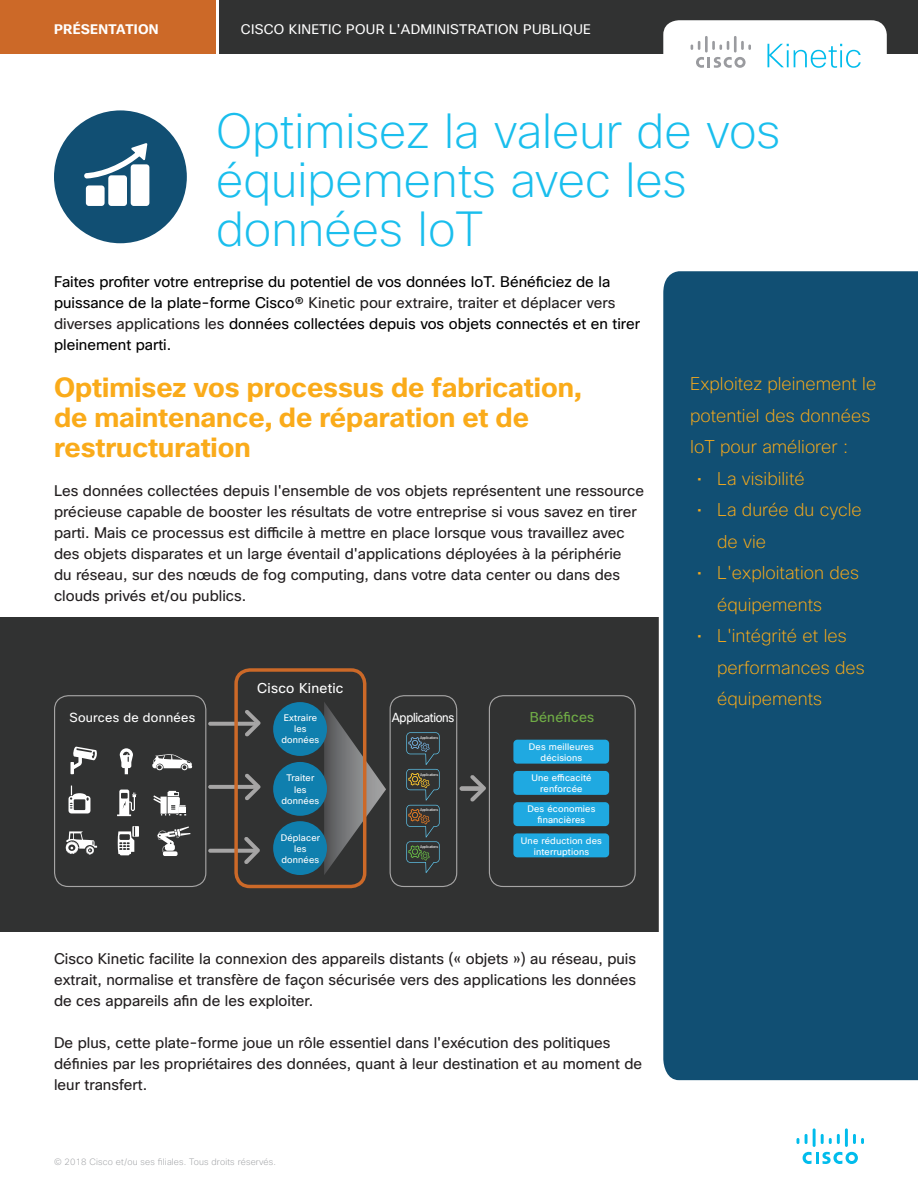
<style>
.page{position:relative;width:918px;height:1188px;background:#fff}
.page>*{position:absolute;margin:0;border:0;box-sizing:border-box;transform-origin:0 0}
.t1{font:200 48px/48.8px "Cisco Sans";color:#1abeed}
.Main_Content{font:700 27px/30px "Cisco Sans";color:#faab1a}
.Main_Content-2{font:200 18px/31.5px "Cisco Sans";color:#f7aa1b}
.Main_Content-3{font:15px/21px "Cisco Sans";color:#231f20}
.Main_Content-4{font:15px/21px "Cisco Sans";color:#000}
.Image_Caption_-_Insi{font:13.8px "Cisco Sans";letter-spacing:.015em;color:#fff}
.Image_Caption_-_Insi-2{font:13.8px "Cisco Sans";letter-spacing:.015em;color:#70ad46}
.Image_Caption_-_Insi-3{font:13.5px "Cisco Sans TT";letter-spacing:.025em;color:#fff}
.Image_Caption_-_Insi-4{font:700 13.5px "Cisco Sans TT";letter-spacing:.025em;color:#fff}
.Image_Caption_-_Insi-5{font:12.75px "Cisco Sans";letter-spacing:.01em;color:#fff}
.Image_Caption_-_Insi-6{font:12.75px "Cisco Sans";letter-spacing:-.025em;color:#fff;scale:.9 1}
.Image_Caption_-_Insi-7{font:9.3px/11.1px "Cisco Sans";letter-spacing:.015em;color:#fff;text-align:center}
.Image_Caption_-_Insi-8{font:200 9px "Cisco Sans";letter-spacing:.015em;color:#9d9fa2}
.Image_Caption_-_Insi-9{font:3.75px "Cisco Sans";letter-spacing:-.025em;color:#fff;scale:.88 1}
.s1{color:#231f20}
</style>
<div class="page">
<div style="left:54px;top:110px;width:133px;height:133px;background:#114f73;border-radius:50%"></div>
<div style="left:86px;top:185px;width:19px;height:21px;background:#fff;border-radius:3px"></div>
<div style="left:108px;top:175px;width:19px;height:31px;background:#fff;border-radius:3px"></div>
<div style="left:131px;top:164px;width:18px;height:42px;background:#fff;border-radius:3px"></div>
<svg style="left:84px;top:143px;width:63px;height:36px"></svg>
<svg style="left:803px;top:1152px;width:55px;height:12px"></svg>
<svg style="left:797px;top:1138px;width:2px;height:6px"></svg>
<svg style="left:805px;top:1134px;width:3px;height:10px"></svg>
<hr style="left:813px;top:1128px;width:3px;height:19px;background:#01bcec">
<svg style="left:821px;top:1134px;width:19px;height:10px"></svg>
<hr style="left:845px;top:1128px;width:3px;height:19px;background:#01bcec">
<svg style="left:853px;top:1134px;width:11px;height:10px"></svg>
<div style="left:0;top:617px;width:918px;height:315px;background:#313232"></div>
<div style="left:163px;top:851px;width:15px;height:5px;background:#fff;border-radius:2px"></div>
<svg style="left:157px;top:826px;width:33px;height:27px"></svg>
<svg style="left:71px;top:746px;width:26px;height:28px"></svg>
<svg style="left:152px;top:754px;width:40px;height:16px"></svg>
<svg style="left:66px;top:831px;width:31px;height:24px"></svg>
<svg style="left:153px;top:791px;width:33px;height:24px"></svg>
<svg style="left:69px;top:786px;width:21px;height:27px"></svg>
<svg style="left:117px;top:790px;width:19px;height:26px"></svg>
<svg style="left:120px;top:748px;width:13px;height:26px"></svg>
<svg style="left:118px;top:826px;width:21px;height:29px"></svg>
<svg style="left:406px;top:732px;width:34px;height:141px"></svg>
<svg style="left:470px;top:775px;width:16px;height:27px"></svg>
<div style="left:460px;top:786px;width:21px;height:5px;background:#a6a5a5;border-radius:2px"></div>
<div style="left:513px;top:740px;width:96px;height:24px;background:#1fa9e1;border-radius:4px"></div>
<div style="left:513px;top:771px;width:96px;height:24px;background:#1fa9e1;border-radius:4px"></div>
<div style="left:513px;top:802px;width:96px;height:24px;background:#1fa9e1;border-radius:4px"></div>
<div style="left:513px;top:833px;width:96px;height:24px;background:#1fa9e1;border-radius:4px"></div>
<div style="left:54px;top:695px;width:152px;height:192px;border:1px solid #a6a5a5;border-radius:14px"></div>
<div style="left:489px;top:695px;width:147px;height:192px;border:1px solid #a6a5a5;border-radius:14px"></div>
<div style="left:390px;top:695px;width:67px;height:192px;border:1px solid #a6a5a5;border-radius:14px"></div>
<svg style="left:245px;top:710px;width:16px;height:26px"></svg>
<svg style="left:208px;top:722px;width:48px;height:4px"></svg>
<svg style="left:245px;top:774px;width:16px;height:26px"></svg>
<svg style="left:208px;top:785px;width:48px;height:4px"></svg>
<svg style="left:244px;top:837px;width:16px;height:27px"></svg>
<svg style="left:208px;top:849px;width:48px;height:4px"></svg>
<svg style="left:324px;top:702px;width:62px;height:173px"></svg>
<div style="left:273px;top:702px;width:54px;height:54px;background:#0f7fae;border-radius:50%"></div>
<div style="left:273px;top:762px;width:54px;height:54px;background:#0f7fae;border-radius:50%"></div>
<div style="left:273px;top:821px;width:54px;height:54px;background:#0f7fae;border-radius:50%"></div>
<div style="left:234px;top:668px;width:132px;height:220px;border:3px solid #cc6928;border-radius:14px"></div>
<svg style="left:658px;top:271px;width:260px;height:810px;background:#346582"></svg>
<div style="left:0;top:0;width:216px;height:54px;background:#cc6928"></div>
<div style="left:220px;top:0;width:698px;height:54px;background:#313232"></div>
<div style="left:663px;top:20px;width:224px;height:69px;background:#fff;border-radius:15px"></div>
<svg style="left:696px;top:57px;width:50px;height:11px"></svg>
<svg style="left:691px;top:41px;width:9px;height:9px"></svg>
<hr style="left:705px;top:36px;width:3px;height:17px;background:#9a9b9f">
<svg style="left:712px;top:41px;width:17px;height:9px"></svg>
<hr style="left:734px;top:36px;width:3px;height:17px;background:#9a9b9f">
<svg style="left:741px;top:41px;width:10px;height:9px"></svg>
<svg style="left:768px;top:44px;width:93px;height:24px"></svg>
<p class="Image_Caption_-_Insi-4" style="left:54px;top:21px;width:106px">PRÉSENTATION</p>
<p class="Image_Caption_-_Insi-3" style="left:241px;top:20px;width:352px">CISCO KINETIC POUR L'ADMINISTRATION PUBLIQUE</p>
<p class="t1" style="left:216px;top:107px;width:566px">Optimisez la valeur de vos équipements avec les données IoT</p>
<p class="Main_Content-4" style="left:54px;top:271px;width:588px">Faites profiter votre entreprise du potentiel de vos données IoT. Bénéficiez de la puissance de la plate-forme Cisco® <span class="s1">Kinetic pour extraire, traiter et déplacer vers diverses applications les</span> données collectées depuis vos objets connectés et en tirer pleinement parti.</p>
<p class="Main_Content" style="left:54px;top:374px;width:529px">Optimisez vos processus de fabrication, de maintenance, de réparation et de restructuration</p>
<p class="Main_Content-3" style="left:54px;top:480px;width:592px">Les données collectées depuis l'ensemble de vos objets représentent une ressource précieuse capable de booster les résultats de votre entreprise si vous savez en tirer parti. Mais ce processus est difficile à mettre en place lorsque vous travaillez avec des objets disparates et un large éventail d'applications déployées à la périphérie<br>du réseau, sur des nœuds de fog computing, dans votre data center ou dans des clouds privés et/ou publics.</p>
<p class="Main_Content-2" style="left:690px;top:368px;width:188px">Exploitez pleinement le potentiel des données<br>IoT pour améliorer :</p>
<p class="Main_Content-2" style="left:697px;top:462px;width:109px">• La visibilité</p>
<p class="Main_Content-2" style="left:717px;top:494px;width:146px;text-indent:-20px">• La durée du cycle de vie</p>
<p class="Main_Content-2" style="left:717px;top:557px;width:143px;text-indent:-20px">• L'exploitation des équipements</p>
<p class="Main_Content-2" style="left:717px;top:620px;width:149px;text-indent:-20px">• L'intégrité et les performances des équipements</p>
<p class="Image_Caption_-_Insi" style="left:257px;top:679px;width:88px">Cisco Kinetic</p>
<p class="Image_Caption_-_Insi-7" style="left:284px;top:712px;width:35px">Extraire</p>
<p class="Image_Caption_-_Insi-7" style="left:294px;top:723px;width:14px">les</p>
<p class="Image_Caption_-_Insi-7" style="left:282px;top:734px;width:39px">données</p>
<p class="Image_Caption_-_Insi-7" style="left:286px;top:773px;width:29px">Traiter</p>
<p class="Image_Caption_-_Insi-7" style="left:294px;top:784px;width:14px">les</p>
<p class="Image_Caption_-_Insi-7" style="left:282px;top:795px;width:39px">données</p>
<p class="Image_Caption_-_Insi-7" style="left:281px;top:832px;width:41px">Déplacer</p>
<p class="Image_Caption_-_Insi-7" style="left:282px;top:843px;width:39px">les données</p>
<p class="Image_Caption_-_Insi-2" style="left:530px;top:708px;width:66px">Bénéfices</p>
<p class="Image_Caption_-_Insi-7" style="left:529px;top:741px;width:66px">Des meilleures décisions</p>
<p class="Image_Caption_-_Insi-7" style="left:531px;top:772px;width:62px">Une efficacité renforcée</p>
<p class="Image_Caption_-_Insi-7" style="left:527px;top:803px;width:70px">Des économies financières</p>
<p class="Image_Caption_-_Insi-7" style="left:521px;top:835px;width:82px">Une réduction des interruptions</p>
<p class="Image_Caption_-_Insi-5" style="left:70px;top:709px;width:127px">Sources de données</p>
<p class="Image_Caption_-_Insi-6" style="left:392px;top:709px;width:71px">Applications</p>
<p class="Image_Caption_-_Insi-9" style="left:420px;top:736px;width:22px">Applications</p>
<p class="Image_Caption_-_Insi-9" style="left:420px;top:772px;width:22px">Applications</p>
<p class="Image_Caption_-_Insi-9" style="left:420px;top:808px;width:22px">Applications</p>
<p class="Image_Caption_-_Insi-9" style="left:420px;top:844px;width:22px">Applications</p>
<p class="Main_Content-3" style="left:54px;top:948px;width:584px;text-align:justify">Cisco Kinetic facilite la connexion des appareils distants (« objets ») au réseau, puis extrait, normalise et transfère de façon sécurisée vers des applications les données de ces appareils afin de les exploiter.</p>
<p class="Main_Content-3" style="left:54px;top:1032px;width:590px">De plus, cette plate-forme joue un rôle essentiel dans l'exécution des politiques définies par les propriétaires des données, quant à leur destination et au moment de leur transfert.</p>
<p class="Image_Caption_-_Insi-8" style="left:54px;top:1156px;width:223px">© 2018 Cisco et/ou ses filiales. Tous droits réservés.</p>
</div>
